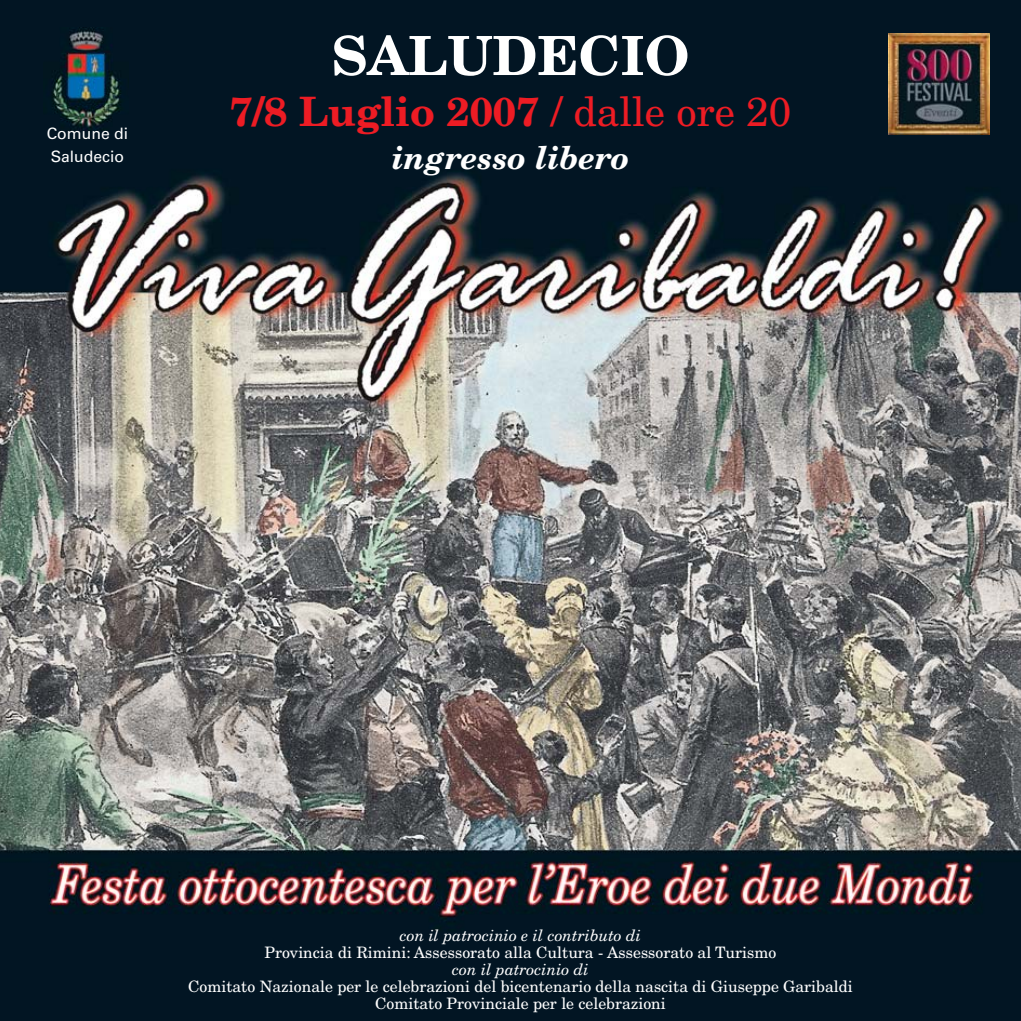
<style>
.page{position:relative;width:1021px;height:1021px;background:#fff}
.page>*{position:absolute;margin:0;border:0;box-sizing:border-box;transform-origin:0 0}
.t1{font:700 54px "New Century Schlbk";color:#fff}
.t2{font:700 40.5px "New Century Schlbk";color:#ed1c24}
.t3{font:italic 700 31.5px "New Century Schlbk";color:#fff}
.t4{font:15.75px/16.9px "New Century Schlbk";color:#fff;text-align:center}
.t5{font:italic 15.75px "New Century Schlbk";color:#fff}
.t6{font:15.75px/22.1px "Univers";color:#fff}
.s1{font-weight:400}
</style>
<div class="page">
<img style="left:0;top:0;width:1020px;height:1020px">
<img style="left:888px;top:34px;width:101px;height:100px">
<img style="left:44px;top:28px;width:85px;height:104px">
<p class="t6" style="left:47px;top:124px;width:83px">Comune di<br>Saludecio</p>
<h1 class="t1" style="left:331px;top:35px;width:359px">SALUDECIO</h1>
<h2 class="t2" style="left:230px;top:97px;width:563px">7/8 Luglio 2007 <span class="s1">/ dalle ore 20</span></h2>
<h3 class="t3" style="left:391px;top:146px;width:239px">ingresso libero</h3>
<p class="t5" style="left:400px;top:929px;width:243px">con il patrocinio e il contributo di</p>
<p class="t4" style="left:264px;top:945px;width:513px">Provincia di Rimini: Assessorato alla Cultura - Assessorato al Turismo</p>
<p class="t5" style="left:452px;top:963px;width:138px">con il patrocinio di</p>
<p class="t4" style="left:188px;top:978px;width:666px">Comitato Nazionale per le celebrazioni del bicentenario della nascita di Giuseppe Garibaldi<br>Comitato Provinciale per le celebrazioni</p>
</div>
